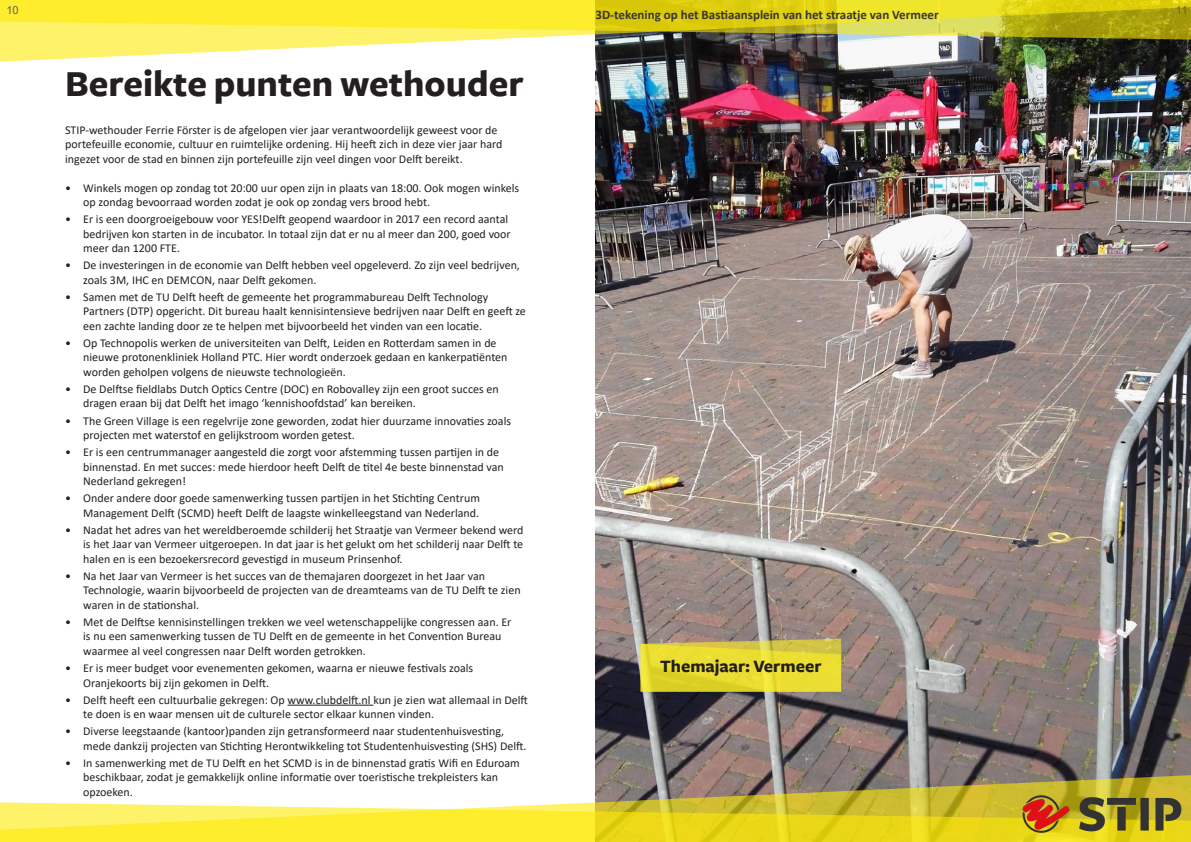
<style>
.page{position:relative;width:1191px;height:842px;background:#fff}
.page>*{position:absolute;margin:0;border:0;box-sizing:border-box;transform-origin:0 0}
.t1{font:700 38px "Freight Sans";color:#241f1f}
.t2{font:700 18px "Freight Sans";color:#241f1f}
.t3{font:700 13px "Calibri";color:#393535}
.t4{font:12px/14.4px "Calibri";color:#241f1f}
.t5{font:11px "Arial Nova";color:#615f60}
</style>
<div class="page">
<hr style="left:287px;top:705px;width:86px;height:1px;background:#241f1f">
<img style="left:595px;top:62px;width:596px;height:713px">
<svg style="left:0;top:775px;width:1012px;height:67px"></svg>
<img style="left:1012px;top:775px;width:179px;height:67px">
<svg style="left:0;top:40px;width:1191px;height:22px"></svg>
<svg style="left:0;top:0;width:1191px;height:40px"></svg>
<svg style="left:640px;top:639px;width:201px;height:53px"></svg>
<p class="t5" style="left:6px;top:4px;width:14px">10</p>
<p class="t5" style="left:1175px;top:4px;width:14px">11</p>
<p class="t3" style="left:595px;top:5px;width:345px">3D-tekening op het Bastiaansplein van het straatje van Vermeer</p>
<h1 class="t1" style="left:65px;top:63px;width:460px">Bereikte punten wethouder</h1>
<p class="t4" style="left:65px;top:123px;width:439px">STIP-wethouder Ferrie Förster is de afgelopen vier jaar verantwoordelijk geweest voor de portefeuille economie, cultuur en ruimtelijke ordening. Hij heeft zich in deze vier jaar hard ingezet voor de stad en binnen zijn portefeuille zijn veel dingen voor Delft bereikt.</p>
<p class="t4" style="left:83px;top:180px;width:437px;text-indent:-18px">• Winkels mogen op zondag tot 20:00 uur open zijn in plaats van 18:00. Ook mogen winkels op zondag bevoorraad worden zodat je ook op zondag vers brood hebt.</p>
<p class="t4" style="left:83px;top:212px;width:429px;text-indent:-18px">• Er is een doorgroeigebouw voor YES!Delft geopend waardoor in 2017 een record aantal bedrijven kon starten in de incubator. In totaal zijn dat er nu al meer dan 200, goed voor meer dan 1200 FTE.</p>
<p class="t4" style="left:83px;top:258px;width:438px;text-indent:-18px">• De investeringen in de economie van Delft hebben veel opgeleverd. Zo zijn veel bedrijven, zoals 3M, IHC en DEMCON, naar Delft gekomen.</p>
<p class="t4" style="left:83px;top:289px;width:444px;text-indent:-18px">• Samen met de TU Delft heeft de gemeente het programmabureau Delft Technology<br>Partners (DTP) opgericht. Dit bureau haalt kennisintensieve bedrijven naar Delft en geeft ze een zachte landing door ze te helpen met bijvoorbeeld het vinden van een locatie.</p>
<p class="t4" style="left:83px;top:336px;width:426px;text-indent:-18px">• Op Technopolis werken de universiteiten van Delft, Leiden en Rotterdam samen in de nieuwe protonenkliniek Holland PTC. Hier wordt onderzoek gedaan en kankerpatiënten worden geholpen volgens de nieuwste technologieën.</p>
<p class="t4" style="left:83px;top:382px;width:417px;text-indent:-18px">• De Delftse fieldlabs Dutch Optics Centre (DOC) en Robovalley zijn een groot succes en dragen eraan bij dat Delft het imago ‘kennishoofdstad’ kan bereiken.</p>
<p class="t4" style="left:83px;top:413px;width:429px;text-indent:-18px">• The Green Village is een regelvrije zone geworden, zodat hier duurzame innovaties zoals projecten met waterstof en gelijkstroom worden getest.</p>
<p class="t4" style="left:83px;top:445px;width:422px;text-indent:-18px">• Er is een centrummanager aangesteld die zorgt voor afstemming tussen partijen in de binnenstad. En met succes: mede hierdoor heeft Delft de titel 4e beste binnenstad van<br>Nederland gekregen!</p>
<p class="t4" style="left:65px;top:491px;width:416px;text-align:right">• Onder andere door goede samenwerking tussen partijen in het Stichting Centrum<br>Management Delft (SCMD) heeft Delft de laagste winkelleegstand van Nederland.</p>
<p class="t4" style="left:83px;top:522px;width:442px;text-align:justify;text-indent:-18px">• Nadat het adres van het wereldberoemde schilderij het Straatje van Vermeer bekend werd is het Jaar van Vermeer uitgeroepen. In dat jaar is het gelukt om het schilderij naar Delft te halen en is een bezoekersrecord gevestigd in museum Prinsenhof.</p>
<p class="t4" style="left:83px;top:568px;width:439px;text-indent:-18px">• Na het Jaar van Vermeer is het succes van de themajaren doorgezet in het Jaar van<br>Technologie, waarin bijvoorbeeld de projecten van de dreamteams van de TU Delft te zien waren in de stationshal.</p>
<p class="t4" style="left:83px;top:615px;width:430px;text-indent:-18px">• Met de Delftse kennisinstellingen trekken we veel wetenschappelijke congressen aan. Er is nu een samenwerking tussen de TU Delft en de gemeente in het Convention Bureau waarmee al veel congressen naar Delft worden getrokken.</p>
<p class="t4" style="left:83px;top:661px;width:391px;text-indent:-18px">• Er is meer budget voor evenementen gekomen, waarna er nieuwe festivals zoals<br>Oranjekoorts bij zijn gekomen in Delft.</p>
<p class="t4" style="left:83px;top:692px;width:446px;text-indent:-18px">• Delft heeft een cultuurbalie gekregen: Op www.clubdelft.nl kun je zien wat allemaal in Delft te doen is en waar mensen uit de culturele sector elkaar kunnen vinden.</p>
<p class="t4" style="left:83px;top:724px;width:445px;text-indent:-18px">• Diverse leegstaande (kantoor)panden zijn getransformeerd naar studentenhuisvesting, mede dankzij projecten van Stichting Herontwikkeling tot Studentenhuisvesting (SHS) Delft.</p>
<p class="t4" style="left:83px;top:755px;width:438px;text-indent:-18px">• In samenwerking met de TU Delft en het SCMD is in de binnenstad gratis Wifi en Eduroam beschikbaar, zodat je gemakkelijk online informatie over toeristische trekpleisters kan opzoeken.</p>
<h2 class="t2" style="left:660px;top:657px;width:163px">Themajaar: Vermeer</h2>
</div>
